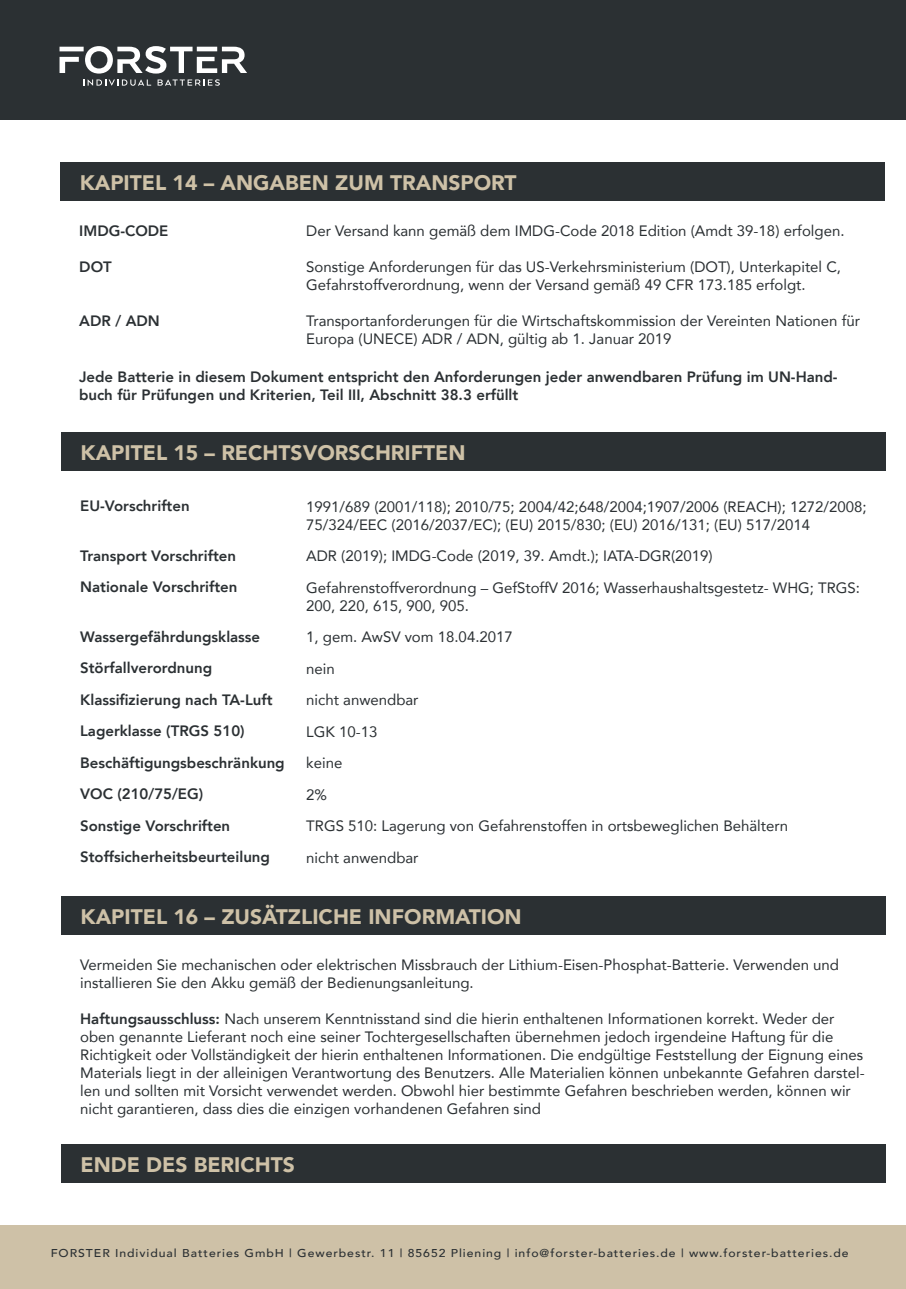
<style>
.page{position:relative;width:906px;height:1289px;background:#fff}
.page>*{position:absolute;margin:0;border:0;box-sizing:border-box;transform-origin:0 0}
.t1{font:900 21px "Avenir";color:#cec1a7}
.t2{font:15px/18px "Avenir";color:#2b3033}
.t3{font:800 15px/31.5px "Avenir";color:#2b3033}
.t4{font:500 11.4px "Avenir";letter-spacing:.075em;color:#2b3033;scale:1.08 1}
.s1{font-weight:800}
</style>
<div class="page">
<div style="left:0;top:0;width:906px;height:119px;background:#2b3033"></div>
<svg style="left:60px;top:46px;width:187px;height:40px"></svg>
<div style="left:0;top:1224px;width:906px;height:64px;background:#cec1a7"></div>
<div style="left:60px;top:163px;width:825px;height:38px;background:#2b3033"></div>
<div style="left:61px;top:432px;width:825px;height:39px;background:#2b3033"></div>
<div style="left:61px;top:896px;width:825px;height:38px;background:#2b3033"></div>
<div style="left:61px;top:1144px;width:825px;height:38px;background:#2b3033"></div>
<h1 class="t1" style="left:80px;top:165px;width:438px">KAPITEL 14 – ANGABEN ZUM TRANSPORT</h1>
<p class="t3" style="left:79px;top:215px;width:91px">IMDG-CODE</p>
<p class="t3" style="left:79px;top:251px;width:34px">DOT</p>
<p class="t3" style="left:79px;top:305px;width:82px">ADR / ADN</p>
<p class="t2" style="left:306px;top:221px;width:540px">Der Versand kann gemäß dem IMDG-Code 2018 Edition (Amdt 39-18) erfolgen.</p>
<p class="t2" style="left:306px;top:257px;width:536px">Sonstige Anforderungen für das US-Verkehrsministerium (DOT), Unterkapitel C,<br>Gefahrstoffverordnung, wenn der Versand gemäß 49 CFR 173.185 erfolgt.</p>
<p class="t2" style="left:306px;top:311px;width:555px">Transportanforderungen für die Wirtschaftskommission der Vereinten Nationen für<br>Europa (UNECE) ADR / ADN, gültig ab 1. Januar 2019</p>
<p class="t3" style="left:79px;top:367px;width:760px;line-height:18px">Jede Batterie in diesem Dokument entspricht den Anforderungen jeder anwendbaren Prüfung im UN-Hand&shy;buch für Prüfungen und Kriterien, Teil III, Abschnitt 38.3 erfüllt</p>
<h1 class="t1" style="left:81px;top:435px;width:386px">KAPITEL 15 – RECHTSVORSCHRIFTEN</h1>
<p class="t3" style="left:80px;top:490px;width:111px">EU-Vorschriften</p>
<p class="t3" style="left:80px;top:540px;width:159px">Transport Vorschriften<br>Nationale Vorschriften</p>
<p class="t3" style="left:80px;top:621px;width:206px">Wassergefährdungsklasse<br>Störfallverordnung<br>Klassifizierung nach TA-Luft<br>Lagerklasse (TRGS 510)<br>Beschäftigungsbeschränkung<br>VOC (210/75/EG)<br>Sonstige Vorschriften<br>Stoffsicherheitsbeurteilung</p>
<p class="t2" style="left:306px;top:497px;width:562px">1991/689 (2001/118); 2010/75; 2004/42;648/2004;1907/2006 (REACH); 1272/2008;<br>75/324/EEC (2016/2037/EC); (EU) 2015/830; (EU) 2016/131; (EU) 517/2014</p>
<p class="t2" style="left:306px;top:539px;width:555px;line-height:31.5px">ADR (2019); IMDG-Code (2019, 39. Amdt.); IATA-DGR(2019)<br>Gefahrenstoffverordnung – GefStoffV 2016; Wasserhaushaltsgestetz- WHG; TRGS:</p>
<p class="t2" style="left:306px;top:589px;width:483px;line-height:31.5px">200, 220, 615, 900, 905.<br>1, gem. AwSV vom 18.04.2017<br>nein<br>nicht anwendbar<br>LGK 10-13<br>keine<br>2%<br>TRGS 510: Lagerung von Gefahrenstoffen in ortsbeweglichen Behältern nicht anwendbar</p>
<h1 class="t1" style="left:81px;top:898px;width:442px">KAPITEL 16 – ZUSÄTZLICHE INFORMATION</h1>
<p class="t2" style="left:80px;top:955px;width:760px">Vermeiden Sie mechanischen oder elektrischen Missbrauch der Lithium-Eisen-Phosphat-Batterie. Verwenden und installieren Sie den Akku gemäß der Bedienungsanleitung.</p>
<p class="t2" style="left:80px;top:1009px;width:786px"><span class="s1">Haftungsausschluss:</span> Nach unserem Kenntnisstand sind die hierin enthaltenen Informationen korrekt. Weder der oben genannte Lieferant noch eine seiner Tochtergesellschaften übernehmen jedoch irgendeine Haftung für die Richtigkeit oder Vollständigkeit der hierin enthaltenen Informationen. Die endgültige Feststellung der Eignung eines Materials liegt in der alleinigen Verantwortung des Benutzers. Alle Materialien können unbekannte Gefahren darstel&shy;len und sollten mit Vorsicht verwendet werden. Obwohl hier bestimmte Gefahren beschrieben werden, können wir nicht garantieren, dass dies die einzigen vorhandenen Gefahren sind</p>
<h1 class="t1" style="left:81px;top:1146px;width:216px">ENDE DES BERICHTS</h1>
<p class="t4" style="left:51px;top:1243px;width:740px">FORSTER Individual Batteries GmbH | Gewerbestr. 11 | 85652 Pliening | info@forster-batteries.de | www.forster-batteries.de</p>
</div>
